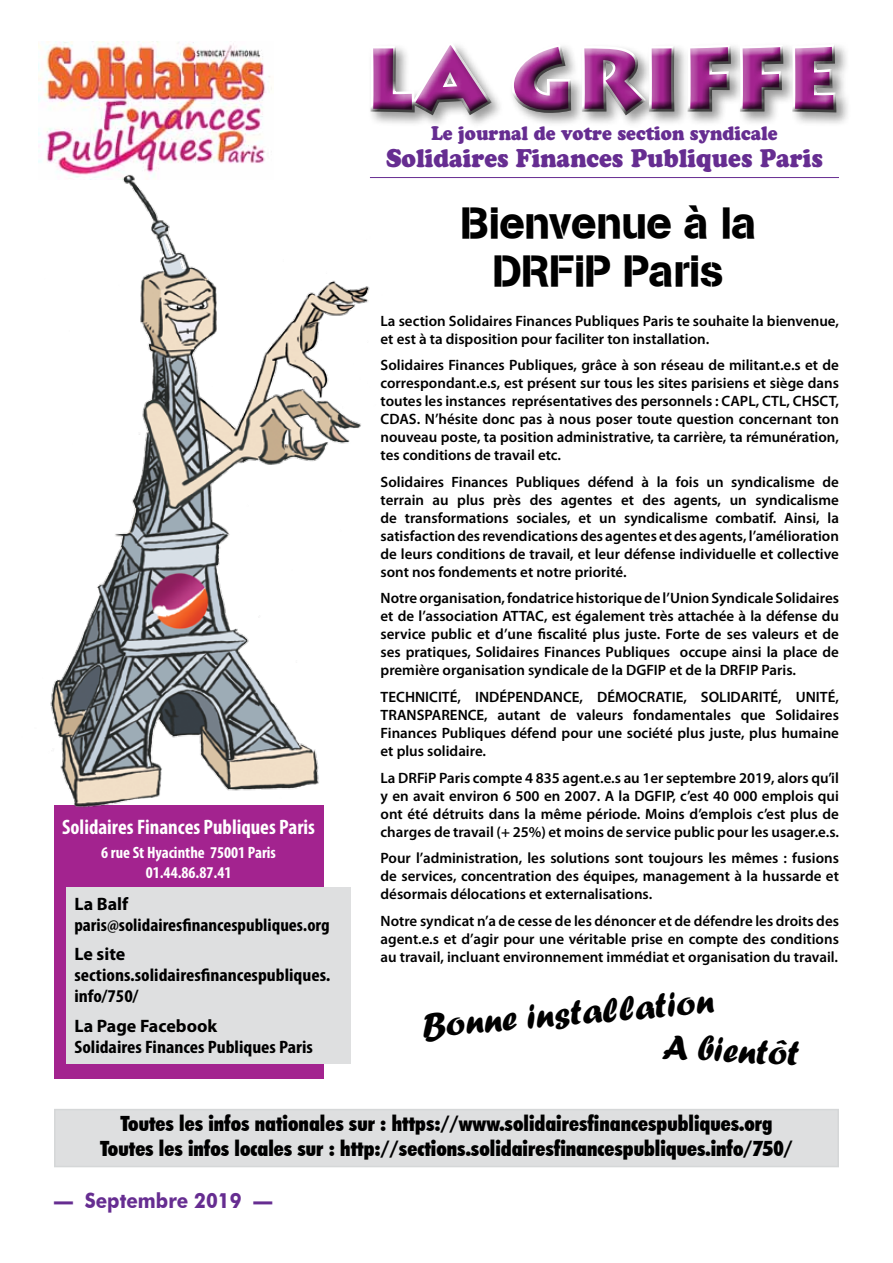
<style>
.page{position:relative;width:893px;height:1263px;background:#fff}
.page>*{position:absolute;margin:0;border:0;box-sizing:border-box;transform-origin:0 0}
.t1{font:900 85.05px "Lithos Pro";letter-spacing:.01em;color:#a3238f}
.t2{font:43.5px/48px "Absolut DB Normal";color:#000;text-align:center}
.t3{font:36px "Forte";color:#000}
.t4{font:25.5px "Cooper Black Std";color:#662d91;scale:.9 1}
.t5{font:900 condensed 21px/25.5px "Futura BT";color:#000;text-align:center}
.t6{font:700 condensed 21px "Myriad Pro";color:#fff}
.t7{font:700 21px "Futura BT";color:#662d91;scale:.9 1}
.t8{font:19.5px "Cooper Black Std";color:#662d91;scale:.9 1}
.t9{font:700 condensed 18px/21px "Myriad Pro";color:#000;scale:1.1 1}
.t10{font:700 condensed 18px "Myriad Pro";color:#000;scale:1.06 1}
.t11{font:700 18px "Myriad Pro";color:#000}
.t12{font:700 condensed 16.5px/19.5px "Myriad Pro";color:#fff;text-align:center}
.t13{font:600 15px/18px "Myriad Pro";color:#000;text-align:justify}
</style>
<div class="page">
<div style="left:55px;top:1109px;width:783px;height:57px;background:#dedfe0"></div>
<div style="left:54px;top:1109px;width:785px;height:58px;border:2px solid #d5d7d8"></div>
<div style="left:362px;top:37px;width:485px;height:89px;background:#000;opacity:.75"></div>
<img style="left:38px;top:41px;width:234px;height:122px">
<hr style="left:370px;top:177px;width:469px;height:1px;background:#662d91">
<div style="left:54px;top:806px;width:269px;height:273px;background:#a3238f"></div>
<div style="left:66px;top:888px;width:285px;height:176px;background:#dedfe0"></div>
<img style="left:50px;top:163px;width:320px;height:663px">
<h1 class="t1" style="left:364px;top:26px;width:477px">LA GRIFFE</h1>
<h3 class="t8" style="left:431px;top:122px;width:387px">Le journal de votre section syndicale</h3>
<h3 class="t4" style="left:386px;top:143px;width:487px">Solidaires Finances Publiques Paris</h3>
<h3 class="t6" style="left:62px;top:814px;width:254px">Solidaires Finances Publiques Paris</h3>
<p class="t12" style="left:101px;top:842px;width:176px">6 rue St Hyacinthe 75001 Paris<br>01.44.86.87.41</p>
<p class="t11" style="left:74px;top:892px;width:55px">La Balf</p>
<p class="t10" style="left:74px;top:913px;width:242px">paris@solidairesfinancespubliques.org</p>
<p class="t11" style="left:74px;top:942px;width:52px">Le site</p>
<p class="t9" style="left:74px;top:964px;width:234px">sections.solidairesfinancespubliques. info/750/</p>
<p class="t11" style="left:74px;top:1014px;width:144px">La Page Facebook</p>
<p class="t9" style="left:74px;top:1036px;width:218px">Solidaires Finances Publiques Paris</p>
<h2 class="t2" style="left:461px;top:198px;width:297px">Bienvenue à la<br>DRFiP Paris</h2>
<p class="t13" style="left:381px;top:311px;width:460px">La section Solidaires Finances Publiques Paris te souhaite la bienvenue, et est à ta disposition pour faciliter ton installation.</p>
<p class="t13" style="left:381px;top:356px;width:460px">Solidaires Finances Publiques, grâce à son réseau de militant.e.s et de correspondant.e.s, est présent sur tous les sites parisiens et siège dans toutes les instances représentatives des personnels : CAPL, CTL, CHSCT, CDAS. N’hésite donc pas à nous poser toute question concernant ton nouveau poste, ta position administrative, ta carrière, ta rémunération, tes conditions de travail etc.</p>
<p class="t13" style="left:381px;top:472px;width:460px">Solidaires Finances Publiques défend à la fois un syndicalisme de terrain au plus près des agentes et des agents, un syndicalisme de transformations sociales, et un syndicalisme combatif. Ainsi, la satisfaction des revendications des agentes et des agents, l’amélioration de leurs conditions de travail, et leur défense individuelle et collective sont nos fondements et notre priorité.</p>
<p class="t13" style="left:381px;top:589px;width:460px">Notre organisation, fondatrice historique de l’Union Syndicale Solidaires et de l’association ATTAC, est également très attachée à la défense du service public et d’une fiscalité plus juste. Forte de ses valeurs et de ses pratiques, Solidaires Finances Publiques occupe ainsi la place de première organisation syndicale de la DGFIP et de la DRFIP Paris.</p>
<p class="t13" style="left:381px;top:688px;width:460px">TECHNICITÉ, INDÉPENDANCE, DÉMOCRATIE, SOLIDARITÉ, UNITÉ, TRANSPARENCE, autant de valeurs fondamentales que Solidaires Finances Publiques défend pour une société plus juste, plus humaine et plus solidaire.</p>
<p class="t13" style="left:381px;top:768px;width:460px">La DRFiP Paris compte 4 835 agent.e.s au 1er septembre 2019, alors qu’il y en avait environ 6 500 en 2007. A la DGFIP, c’est 40 000 emplois qui ont été détruits dans la même période. Moins d’emplois c’est plus de charges de travail (+ 25%) et moins de service public pour les usager.e.s.</p>
<p class="t13" style="left:381px;top:849px;width:460px">Pour l’administration, les solutions sont toujours les mêmes : fusions de services, concentration des équipes, management à la hussarde et désormais délocations et externalisations.</p>
<p class="t13" style="left:381px;top:911px;width:460px">Notre syndicat n’a de cesse de les dénoncer et de défendre les droits des agent.e.s et d’agir pour une véritable prise en compte des conditions au travail, incluant environnement immédiat et organisation du travail.</p>
<h3 class="t3" style="left:420px;top:1005px;width:294px;rotate:-5deg">Bonne installation</h3>
<h3 class="t3" style="left:664px;top:1026px;width:138px;rotate:3deg">A bientôt</h3>
<h3 class="t5" style="left:100px;top:1110px;width:694px">Toutes les infos nationales sur : https://www.solidairesfinancespubliques.org<br>Toutes les infos locales sur : http://sections.solidairesfinancespubliques.info/750/</h3>
<h3 class="t7" style="left:54px;top:1187px;width:244px">— Septembre 2019 —</h3>
</div>
